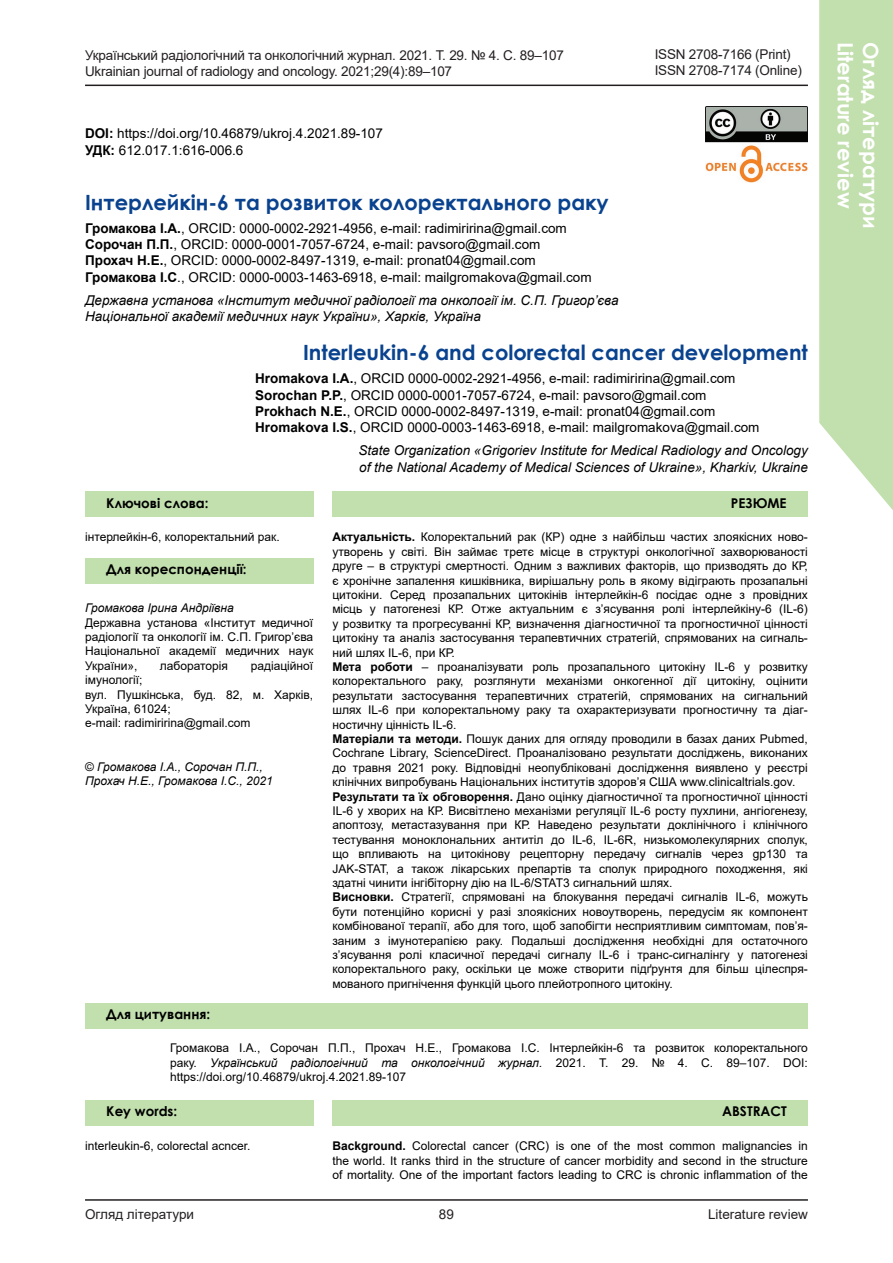
<style>
.page{position:relative;width:893px;height:1263px;background:#fff}
.page>*{position:absolute;margin:0;border:0;box-sizing:border-box;transform-origin:0 0}
._02-Nazv-en{font:700 21px "Century Gothic";color:#09428e}
._02-Nazv-ukr{font:700 21px "Century Gothic";color:#09428e}
.t1{font:700 21px "Century Gothic";color:#fff}
._03-avtor-ukr{font:13.5px "Arial";color:#000}
._03-avtor-en{font:13.5px "Arial";color:#000}
.t2{font:13.5px/16.2px "Arial";letter-spacing:-.015em;color:#231f20}
._04-prim-en{font:italic 13.5px/16.2px "Arial";color:#000}
._04-prim-ukr{font:italic 13.5px/16.2px "Arial";color:#000}
._01-DOI{font:13.5px "Arial";color:#000}
._06-podzagolovok-9-L{font:700 13.5px "Century Gothic";color:#000}
._06-podzagolovok-9-R{font:700 13.5px "Century Gothic";color:#000}
._08-text-abstract{font:12px/14.4px "Arial";color:#000;text-align:justify}
._08-text-tcituvannya{font:12px/14.4px "Arial";color:#000;text-align:justify}
._08-text-curve{font:italic 12px/14.4px "Arial";color:#000}
.s1{font-weight:700}
.s2{font-style:normal}
.s3{font-style:italic}
</style>
<div class="page">
<hr style="left:85px;top:85px;width:723px;height:1px;background:#231f20">
<hr style="left:85px;top:1199px;width:723px;height:2px;background:#231f20">
<svg style="left:819px;top:0;width:74px;height:510px;background:#c7e1b5"></svg>
<img style="left:706px;top:106px;width:102px;height:77px">
<div style="left:332px;top:492px;width:476px;height:25px;background:#c2dfae"></div>
<div style="left:85px;top:492px;width:228px;height:25px;background:#c2dfae"></div>
<div style="left:85px;top:558px;width:228px;height:25px;background:#c2dfae"></div>
<div style="left:332px;top:1100px;width:476px;height:25px;background:#c2dfae"></div>
<div style="left:85px;top:1100px;width:228px;height:25px;background:#c2dfae"></div>
<div style="left:85px;top:1004px;width:723px;height:25px;background:#c2dfae"></div>
<p class="t2" style="left:85px;top:47px;width:480px">Український радіологічний та онкологічний журнал. 2021. Т. 29. № 4. С. 89–107<br>Ukrainian journal of radiology and oncology. 2021;29(4):89–107</p>
<p class="t2" style="left:655px;top:46px;width:149px">ISSN 2708-7166 (Print)<br>ISSN 2708-7174 (Online)</p>
<p class="_01-DOI" style="left:85px;top:124px;width:299px"><span class="s1">DOI:</span> https://doi.org/10.46879/ukroj.4.2021.89-107</p>
<p class="_01-DOI" style="left:85px;top:141px;width:160px"><span class="s1">УДК:</span> 612.017.1:616-006.6</p>
<p class="_02-Nazv-ukr" style="left:85px;top:186px;width:525px">Інтерлейкін-6 та розвиток колоректального раку</p>
<p class="_03-avtor-ukr" style="left:85px;top:219px;width:483px"><span class="s1">Громакова І.А.</span>, ORCID: 0000-0002-2921-4956, e-mail: radimiririna@gmail.com</p>
<p class="_03-avtor-ukr" style="left:85px;top:235px;width:457px"><span class="s1">Сорочан П.П.</span>, ORCID: 0000-0001-7057-6724, e-mail: pavsoro@gmail.com</p>
<p class="_03-avtor-ukr" style="left:85px;top:251px;width:452px"><span class="s1">Прохач Н.E.</span>, ORCID: 0000-0002-8497-1319, e-mail: pronat04@gmail.com</p>
<p class="_03-avtor-ukr" style="left:85px;top:268px;width:508px"><span class="s1">Громакова І.С</span>., ORCID: 0000-0003-1463-6918, e-mail: mailgromakova@gmail.com</p>
<p class="_04-prim-ukr" style="left:85px;top:292px;width:535px">Державна установа «Інститут медичної радіології та онкології ім. С.П. Григор’єва<br>Національної академії медичних наук України», Харків, Україна</p>
<p class="_02-Nazv-en" style="left:303px;top:336px;width:506px">Interleukin-6 and colorectal cancer development</p>
<p class="_03-avtor-en" style="left:255px;top:369px;width:482px"><span class="s1">Hromakova I.А.</span>, ORCID 0000-0002-2921-4956, e-mail: radimiririna@gmail.com</p>
<p class="_03-avtor-en" style="left:255px;top:385px;width:453px"><span class="s1">Sorochan P.P.</span>, ORCID 0000-0001-7057-6724, e-mail: pavsoro@gmail.com</p>
<p class="_03-avtor-en" style="left:255px;top:402px;width:462px"><span class="s1">Prokhach N.E.</span>, ORCID 0000-0002-8497-1319, e-mail: pronat04@gmail.com</p>
<p class="_03-avtor-en" style="left:255px;top:418px;width:506px"><span class="s1">Hromakova I.S.</span>, ORCID 0000-0003-1463-6918, e-mail: mailgromakova@gmail.com</p>
<p class="_04-prim-en" style="left:358px;top:443px;width:451px">State Organization «Grigoriev Institute for Medical Radiology and Oncology of the National Academy of Medical Sciences of Ukraine», Kharkiv, Ukraine</p>
<p class="_06-podzagolovok-9-L" style="left:106px;top:492px;width:104px">Ключові слова:</p>
<p class="_06-podzagolovok-9-R" style="left:731px;top:492px;width:57px">РЕЗЮМЕ</p>
<p class="_08-text-abstract" style="left:85px;top:530px;width:196px">інтерлейкін-6, колоректальний рак.</p>
<p class="_08-text-abstract" style="left:332px;top:530px;width:477px"><span class="s1">Актуальність.</span> Колоректальний рак (КР) одне з найбільш частих злоякісних ново&shy;утворень у світі. Він займає третє місце в структурі онкологічної захворюваності друге – в структурі смертності. Одним з важливих факторів, що призводять до КР, є хронічне запалення кишківника, вирішальну роль в якому відіграють прозапальні цитокіни. Серед прозапальних цитокінів інтерлейкін-6 посідає одне з провідних місць у патогенезі КР. Отже актуальним є з’ясування ролі інтерлейкіну-6 (IL-6) у розвитку та прогресуванні КР, визначення діагностичної та прогностичної цінності цитокіну та аналіз застосування терапевтичних стратегій, спрямованих на сигналь&shy;ний шлях IL-6, при КР.</p>
<p class="_08-text-abstract" style="left:332px;top:659px;width:477px"><span class="s1">Мета роботи</span> – проаналізувати роль прозапального цитокіну IL-6 у розвитку колоректального раку, розглянути механізми онкогенної дії цитокіну, оцінити результати застосування терапевтичних стратегій, спрямованих на сигнальний шлях IL-6 при колоректальному раку та охарактеризувати прогностичну та діаг&shy;ностичну цінність IL-6.</p>
<p class="_08-text-abstract" style="left:332px;top:731px;width:477px"><span class="s1">Матеріали та методи.</span> Пошук даних для огляду проводили в базах даних Pubmed, Cochrane Library, ScienceDirect. Проаналізовано результати досліджень, виконаних до травня 2021 року. Відповідні неопубліковані дослідження виявлено у реєстрі клінічних випробувань Національних інститутів здоров’я США www.clinicaltrials.gov.</p>
<p class="_08-text-abstract" style="left:332px;top:789px;width:477px"><span class="s1">Результати та їх обговорення.</span> Дано оцінку діагностичної та прогностичної цінності IL-6 у хворих на КР. Висвітлено механізми регуляції IL-6 росту пухлини, ангіогенезу, апоптозу, метастазування при КР. Наведено результати доклінічного і клінічного тестування моноклональних антитіл до ІL-6, ІL-6R, низькомолекулярних сполук, що впливають на цитокінову рецепторну передачу сигналів через gp130 та JAK-STAT, а також лікарських препартів та сполук природного походження, які здатні чинити інгібіторну дію на IL-6/STAT3 сигнальний шлях.</p>
<p class="_08-text-abstract" style="left:332px;top:890px;width:477px"><span class="s1">Висновки.</span> Стратегії, спрямовані на блокування передачі сигналів IL-6, можуть бути потенційно корисні у разі злоякісних новоутворень, передусім як компонент комбінованої терапії, або для того, щоб запобігти несприятливим симптомам, пов’я&shy;заним з імунотерапією раку. Подальші дослідження необхідні для остаточного з’ясування ролі класичної передачі сигналу IL-6 і транс-сигналінгу у патогенезі колоректального раку, оскільки це може створити підґрунтя для більш цілеспря&shy;мованого пригнічення функцій цього плейотропного цитокіну.</p>
<p class="_06-podzagolovok-9-L" style="left:106px;top:558px;width:142px">Для кореспонденції:</p>
<p class="_08-text-curve" style="left:85px;top:601px;width:150px">Громакова Ірина Андріївна</p>
<p class="_08-text-abstract" style="left:85px;top:615px;width:230px">Державна установа «Інститут медичної радіології та онкології ім. С.П. Григор’єва Національної академії медичних наук України»,</p>
<p class="_08-text-abstract" style="left:160px;top:658px;width:70px">лабораторія</p>
<p class="_08-text-abstract" style="left:251px;top:658px;width:64px">радіаційної</p>
<p class="_08-text-abstract" style="left:85px;top:673px;width:59px">імунології;</p>
<p class="_08-text-abstract" style="left:85px;top:687px;width:230px">вул. Пушкінська, буд. 82, м. Харків,<br>Україна, 61024;</p>
<p class="_08-text-abstract" style="left:85px;top:716px;width:167px">e-mail: radimiririna@gmail.com</p>
<p class="_08-text-curve" style="left:85px;top:759px;width:189px"><span class="s2">©</span> Громакова І.А., Сорочан П.П.,<br>Прохач Н.E., Громакова І.С., 2021</p>
<p class="_06-podzagolovok-9-L" style="left:106px;top:1004px;width:105px">Для цитування:</p>
<p class="_08-text-tcituvannya" style="left:170px;top:1041px;width:639px">Громакова І.А., Сорочан П.П., Прохач Н.Е., Громакова І.С. Інтерлейкін-6 та розвиток колоректального раку. <span class="s3">Український радіологічний та онкологічний журнал.</span> 2021. Т. 29. № 4. С. 89–107. DOI: https://doi.org/10.46879/ukroj.4.2021.89-107</p>
<p class="_06-podzagolovok-9-L" style="left:106px;top:1101px;width:73px">Key words:</p>
<p class="_06-podzagolovok-9-R" style="left:722px;top:1101px;width:66px">ABSTRACT</p>
<p class="_08-text-abstract" style="left:85px;top:1139px;width:167px">interleukin-6, colorectal acncer.</p>
<p class="_08-text-abstract" style="left:332px;top:1139px;width:477px"><span class="s1">Background.</span> Colorectal cancer (CRC) is one of the most common malignancies in the world. It ranks third in the structure of cancer morbidity and second in the structure of mortality. One of the important factors leading to CRC is chronic inflammation of the</p>
<p class="t2" style="left:85px;top:1206px;width:111px">Огляд літератури</p>
<p class="t2" style="left:708px;top:1206px;width:101px">Literature review</p>
<p class="t2" style="left:439px;top:1206px;width:17px">89</p>
<p class="t1" style="left:861px;top:42px;width:168px;rotate:90deg">Literature review</p>
<p class="t1" style="left:887px;top:42px;width:188px;rotate:90deg">Огляд літератури</p>
</div>
